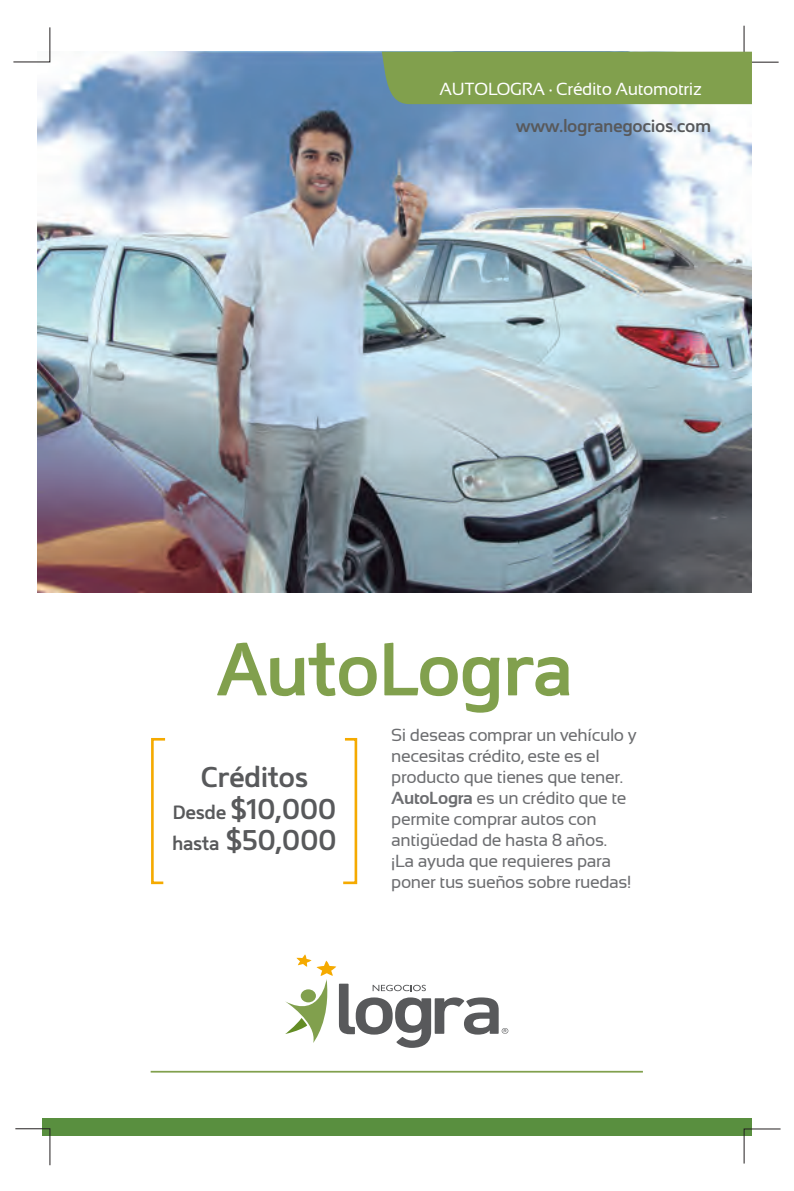
<style>
.page{position:relative;width:794px;height:1191px;background:#fff}
.page>*{position:absolute;margin:0;border:0;box-sizing:border-box;transform-origin:0 0}
.t1{font:600 75.25px "Mentone";letter-spacing:-.025em;color:#81a04d}
.t2{font:600 28.53px/31.5px "Mentone";letter-spacing:-.02em;color:#58595b;text-align:center}
.t3{font:17.5px/21px "Sansation";letter-spacing:-.02em;color:#6c6d70}
.t4{font:17.5px "Sansation";letter-spacing:-.02em;color:#fff}
.t5{font:600 17.5px "Mentone";letter-spacing:-.025em;color:#58595b}
.s1{font-size:19.25px}
.s2{font-weight:700}
</style>
<div class="page">
<img style="left:37px;top:52px;width:715px;height:540px">
<div style="left:42px;top:1118px;width:710px;height:18px;background:#598f3f"></div>
<svg style="left:13px;top:27px;width:38px;height:36px"></svg>
<svg style="left:743px;top:1128px;width:38px;height:36px"></svg>
<svg style="left:15px;top:1128px;width:36px;height:38px"></svg>
<svg style="left:151px;top:738px;width:15px;height:147px"></svg>
<svg style="left:343px;top:738px;width:15px;height:147px"></svg>
<hr style="left:151px;top:1070px;width:492px;height:2px;background:#81a04d">
<svg style="left:382px;top:25px;width:397px;height:79px"></svg>
<svg style="left:285px;top:954px;width:223px;height:94px"></svg>
<p class="t4" style="left:439px;top:79px;width:264px">AUTOLOGRA · Crédito Automotriz</p>
<p class="t5" style="left:516px;top:115px;width:197px">www.logranegocios.com</p>
<h1 class="t1" style="left:217px;top:622px;width:358px">AutoLogra</h1>
<h2 class="t2" style="left:172px;top:761px;width:166px">Créditos<br><span class="s1">Desde</span> $10,000 <span class="s1">hasta</span> $50,000</h2>
<p class="t3" style="left:391px;top:724px;width:247px">Si deseas comprar un vehículo y necesitas crédito, este es el producto que tienes que tener.<br><span class="s2">AutoLogra</span> es un crédito que te permite comprar autos con antigüedad de hasta 8 años.<br>¡La ayuda que requieres para poner tus sueños sobre ruedas!</p>
</div>
